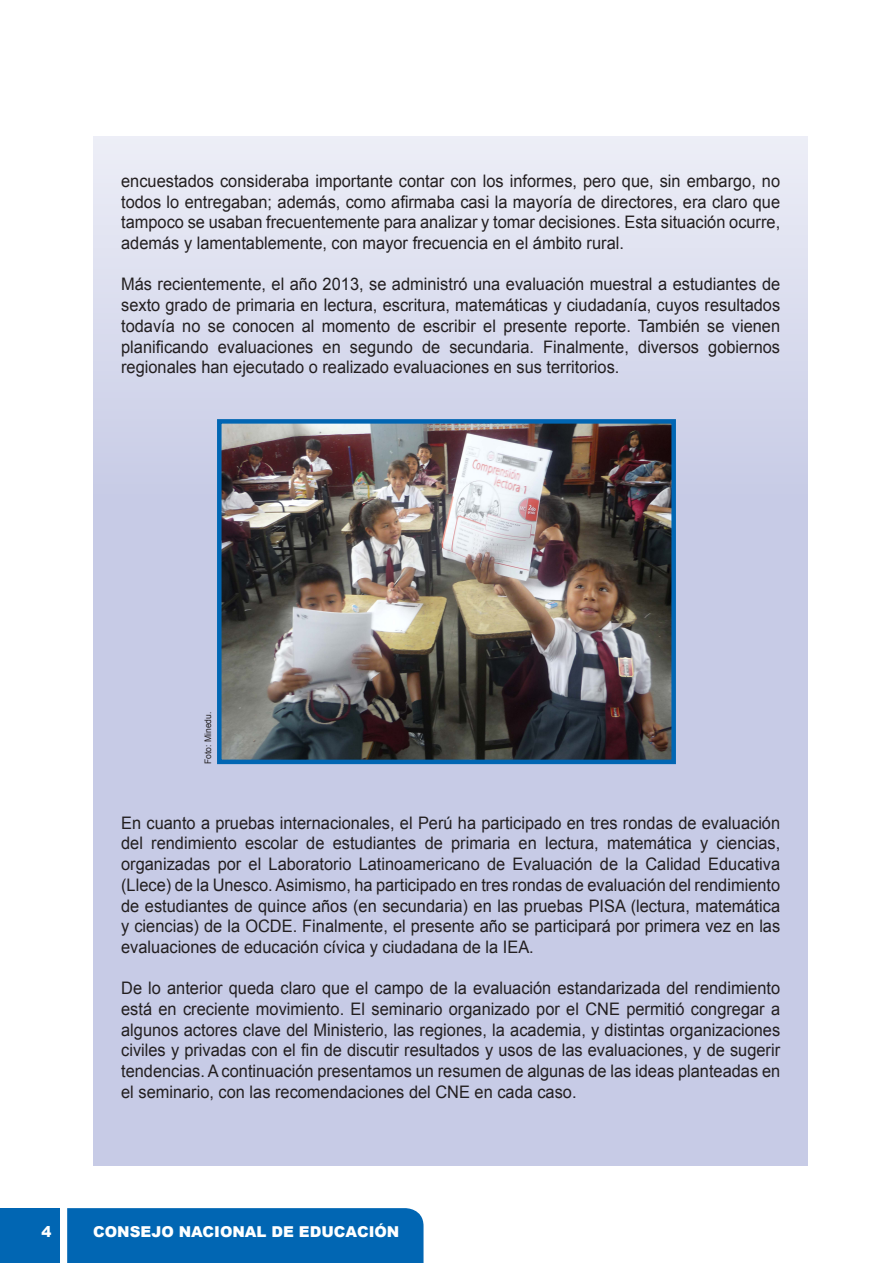
<style>
.page{position:relative;width:893px;height:1263px;background:#fff}
.page>*{position:absolute;margin:0;border:0;box-sizing:border-box;transform-origin:0 0}
.TEXTO{font:17.25px/20.7px "Arial";color:#231f20;text-align:justify;scale:.95 1}
.t1{font:900 15px "Arial";color:#fff}
.TEXTO-2{font:9px "Arial";color:#231f20;scale:.95 1}
</style>
<div class="page">
<div style="left:0;top:1208px;width:60px;height:55px;background:#0166b3"></div>
<div style="left:67px;top:1208px;width:356px;height:55px;background:#0166b3"></div>
<div style="left:94px;top:136px;width:714px;height:1029px;background:linear-gradient(to bottom,#dddff0,#bec3e2)"></div>
<img style="left:222px;top:424px;width:449px;height:335px">
<div style="left:217px;top:419px;width:459px;height:345px;border:4px solid #0166b3"></div>
<p class="TEXTO" style="left:121px;top:170px;width:695px">encuestados consideraba importante contar con los informes, pero que, sin embargo, no todos lo entregaban; además, como afirmaba casi la mayoría de directores, era claro que tampoco se usaban frecuentemente para analizar y tomar decisiones. Esta situación ocurre, además y lamentablemente, con mayor frecuencia en el ámbito rural.</p>
<p class="TEXTO" style="left:121px;top:274px;width:695px">Más recientemente, el año 2013, se administró una evaluación muestral a estudiantes de sexto grado de primaria en lectura, escritura, matemáticas y ciudadanía, cuyos resultados todavía no se conocen al momento de escribir el presente reporte. También se vienen planificando evaluaciones en segundo de secundaria. Finalmente, diversos gobiernos regionales han ejecutado o realizado evaluaciones en sus territorios.</p>
<p class="TEXTO-2" style="left:202px;top:764px;width:57px;rotate:-90deg">Foto: Minedu.</p>
<p class="TEXTO" style="left:121px;top:812px;width:695px">En cuanto a pruebas internacionales, el Perú ha participado en tres rondas de evaluación del rendimiento escolar de estudiantes de primaria en lectura, matemática y ciencias, organizadas por el Laboratorio Latinoamericano de Evaluación de la Calidad Educativa (Llece) de la Unesco. Asimismo, ha participado en tres rondas de evaluación del rendimiento de estudiantes de quince años (en secundaria) en las pruebas PISA (lectura, matemática y ciencias) de la OCDE. Finalmente, el presente año se participará por primera vez en las evaluaciones de educación cívica y ciudadana de la IEA.</p>
<p class="TEXTO" style="left:121px;top:978px;width:695px">De lo anterior queda claro que el campo de la evaluación estandarizada del rendimiento está en creciente movimiento. El seminario organizado por el CNE permitió congregar a algunos actores clave del Ministerio, las regiones, la academia, y distintas organizaciones civiles y privadas con el fin de discutir resultados y usos de las evaluaciones, y de sugerir tendencias. A continuación presentamos un resumen de algunas de las ideas planteadas en el seminario, con las recomendaciones del CNE en cada caso.</p>
<p class="t1" style="left:41px;top:1220px;width:11px">4</p>
<p class="t1" style="left:93px;top:1220px;width:308px">CONSEJO NACIONAL DE EDUCACIÓN</p>
</div>
